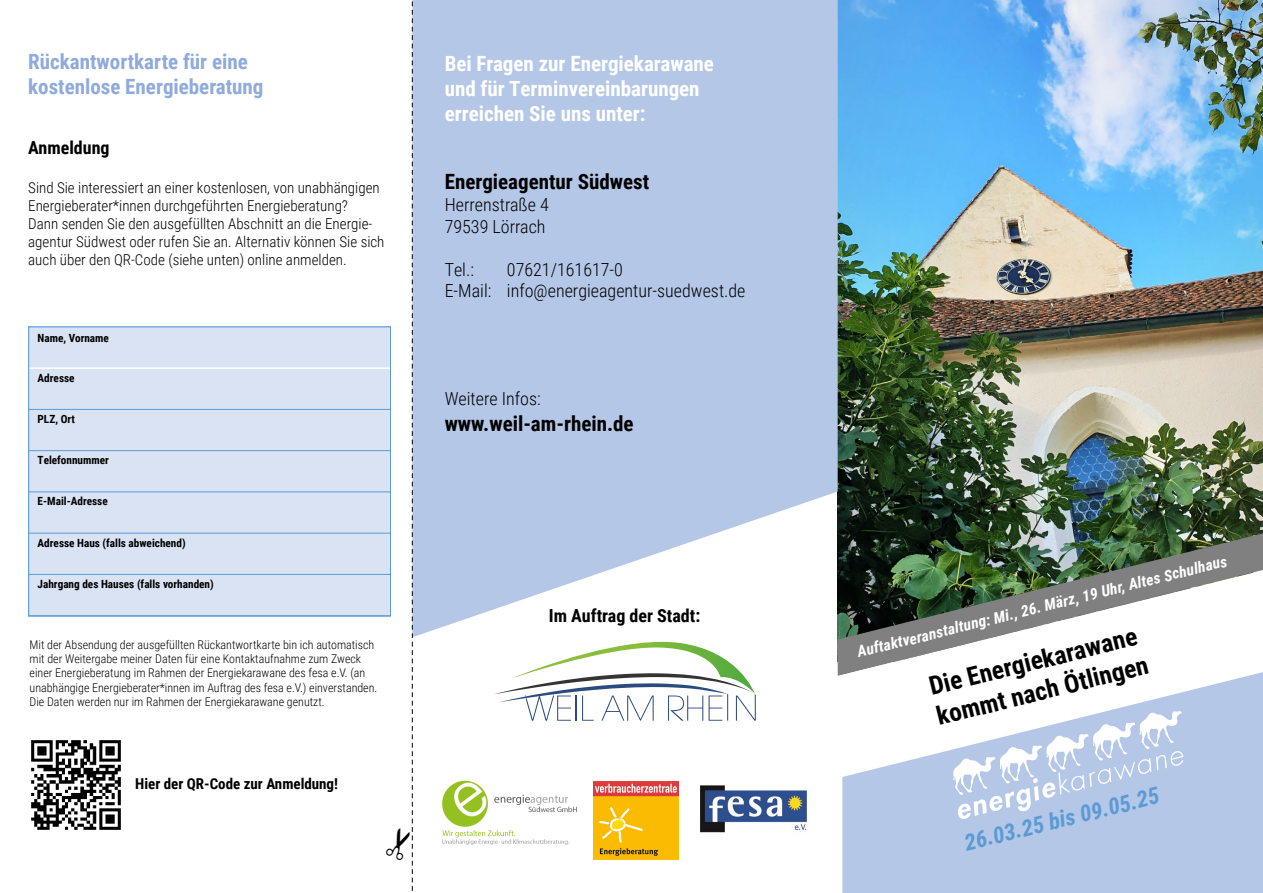
<style>
.page{position:relative;width:1263px;height:893px;background:#fff}
.page>*{position:absolute;margin:0;border:0;box-sizing:border-box;transform-origin:0 0}
.t1{font:700 25.5px/30.6px "Roboto Condensed";color:#000}
.t2{font:italic 700 22.8px "Roboto Condensed";color:#5b9bd5}
.t3{font:700 21px/25.2px "Roboto Condensed";color:#fff}
.t4{font:700 21px/25.2px "Roboto Condensed";color:#8faadc}
.t5{font:700 21px "Roboto Condensed";color:#000}
.t6{font:300 18px/21.6px "Roboto Condensed";color:#000}
.t7{font:700 18px "Roboto Condensed";color:#000}
.t8{font:italic 700 15.6px "Roboto Condensed";color:#fff}
.t9{font:300 15px/18px "Roboto Condensed";color:#000}
.t10{font:700 15px "Roboto Condensed";color:#000}
.t11{font:300 12px/14.4px "Roboto Condensed";color:#000}
.t12{font:700 11.25px "Roboto Condensed";color:#000}
</style>
<div class="page">
<img style="left:594px;top:782px;width:84px;height:77px">
<img style="left:700px;top:785px;width:107px;height:48px">
<img style="left:838px;top:0;width:425px;height:507px">
<svg style="left:413px;top:0;width:425px;height:637px;fill:#b4c7e7"></svg>
<div style="left:842px;top:778px;width:421px;height:115px;background:#b4c7e7"></div>
<img style="left:837px;top:507px;width:426px;height:169px">
<svg style="left:838px;top:546px;width:425px;height:232px"></svg>
<div style="left:29px;top:327px;width:361px;height:41px;background:#dae3f3"></div>
<div style="left:29px;top:368px;width:361px;height:41px;background:#dae3f3"></div>
<div style="left:29px;top:409px;width:361px;height:42px;background:#dae3f3"></div>
<div style="left:29px;top:451px;width:361px;height:41px;background:#dae3f3"></div>
<div style="left:29px;top:492px;width:361px;height:41px;background:#dae3f3"></div>
<div style="left:29px;top:533px;width:361px;height:41px;background:#dae3f3"></div>
<div style="left:29px;top:574px;width:361px;height:42px;background:#dae3f3"></div>
<hr style="left:28px;top:367px;width:363px;height:2px;background:#fff">
<hr style="left:28px;top:409px;width:363px;height:1px;background:#5b9bd5">
<hr style="left:28px;top:450px;width:363px;height:1px;background:#5b9bd5">
<hr style="left:28px;top:491px;width:363px;height:1px;background:#5b9bd5">
<hr style="left:28px;top:533px;width:363px;height:1px;background:#5b9bd5">
<hr style="left:28px;top:574px;width:363px;height:1px;background:#5b9bd5">
<hr style="left:28px;top:326px;width:1px;height:290px;background:#5b9bd5">
<hr style="left:28px;top:326px;width:363px;height:1px;background:#5b9bd5">
<hr style="left:28px;top:615px;width:363px;height:1px;background:#5b9bd5">
<img style="left:31px;top:740px;width:90px;height:90px">
<svg style="left:494px;top:642px;width:262px;height:79px"></svg>
<svg style="left:953px;top:711px;width:230px;height:112px"></svg>
<img style="left:442px;top:780px;width:135px;height:65px">
<svg style="left:385px;top:0;width:28px;height:891px"></svg>
<h3 class="t4" style="left:28px;top:48px;width:237px">Rückantwortkarte für eine kostenlose Energieberatung</h3>
<h3 class="t7" style="left:28px;top:135px;width:83px">Anmeldung</h3>
<p class="t9" style="left:28px;top:179px;width:358px">Sind Sie interessiert an einer kostenlosen, von unabhängigen Energieberater*innen durchgeführten Energieberatung?<br>Dann senden Sie den ausgefüllten Abschnitt an die Energie&shy;agentur Südwest oder rufen Sie an. Alternativ können Sie sich auch über den QR-Code (siehe unten) online anmelden.</p>
<p class="t12" style="left:38px;top:330px;width:73px">Name, Vorname</p>
<p class="t12" style="left:38px;top:370px;width:39px">Adresse</p>
<p class="t12" style="left:38px;top:411px;width:39px">PLZ, Ort</p>
<p class="t12" style="left:38px;top:452px;width:73px">Telefonnummer</p>
<p class="t12" style="left:38px;top:493px;width:72px">E-Mail-Adresse</p>
<p class="t12" style="left:38px;top:535px;width:150px">Adresse Haus (falls abweichend)</p>
<p class="t12" style="left:38px;top:576px;width:178px">Jahrgang des Hauses (falls vorhanden)</p>
<p class="t11" style="left:30px;top:637px;width:349px">Mit der Absendung der ausgefüllten Rückantwortkarte bin ich automatisch mit der Weitergabe meiner Daten für eine Kontaktaufnahme zum Zweck einer Energieberatung im Rahmen der Energiekarawane des fesa e.V. (an unabhängige Energieberater*innen im Auftrag des fesa e.V.) einverstanden.<br>Die Daten werden nur im Rahmen der Energiekarawane genutzt.</p>
<p class="t10" style="left:135px;top:773px;width:204px">Hier der QR-Code zur Anmeldung!</p>
<h3 class="t3" style="left:445px;top:50px;width:271px">Bei Fragen zur Energiekarawane und für Terminvereinbarungen erreichen Sie uns unter:</h3>
<h3 class="t5" style="left:445px;top:167px;width:206px">Energieagentur Südwest</h3>
<h3 class="t6" style="left:445px;top:193px;width:106px">Herrenstraße 4<br>79539 Lörrach</h3>
<h3 class="t6" style="left:445px;top:258px;width:31px">Tel.:</h3>
<h3 class="t6" style="left:445px;top:258px;width:302px;text-indent:62px">07621/161617-0<br>E-Mail: info@energieagentur-suedwest.de</h3>
<h3 class="t6" style="left:445px;top:388px;width:98px">Weitere Infos:</h3>
<h3 class="t5" style="left:445px;top:408px;width:190px">www.weil-am-rhein.de</h3>
<h3 class="t7" style="left:549px;top:603px;width:153px">Im Auftrag der Stadt:</h3>
<h3 class="t8" style="left:855px;top:642px;width:382px;rotate:-14deg">Auftaktveranstaltung: Mi., 26. März, 19 Uhr, Altes Schulhaus</h3>
<h1 class="t1" style="left:926px;top:671px;width:219px;rotate:-14deg">Die Energiekarawane kommt nach Ötlingen</h1>
<h2 class="t2" style="left:961px;top:827px;width:201px;rotate:-14deg">26.03.25 bis 09.05.25</h2>
</div>
